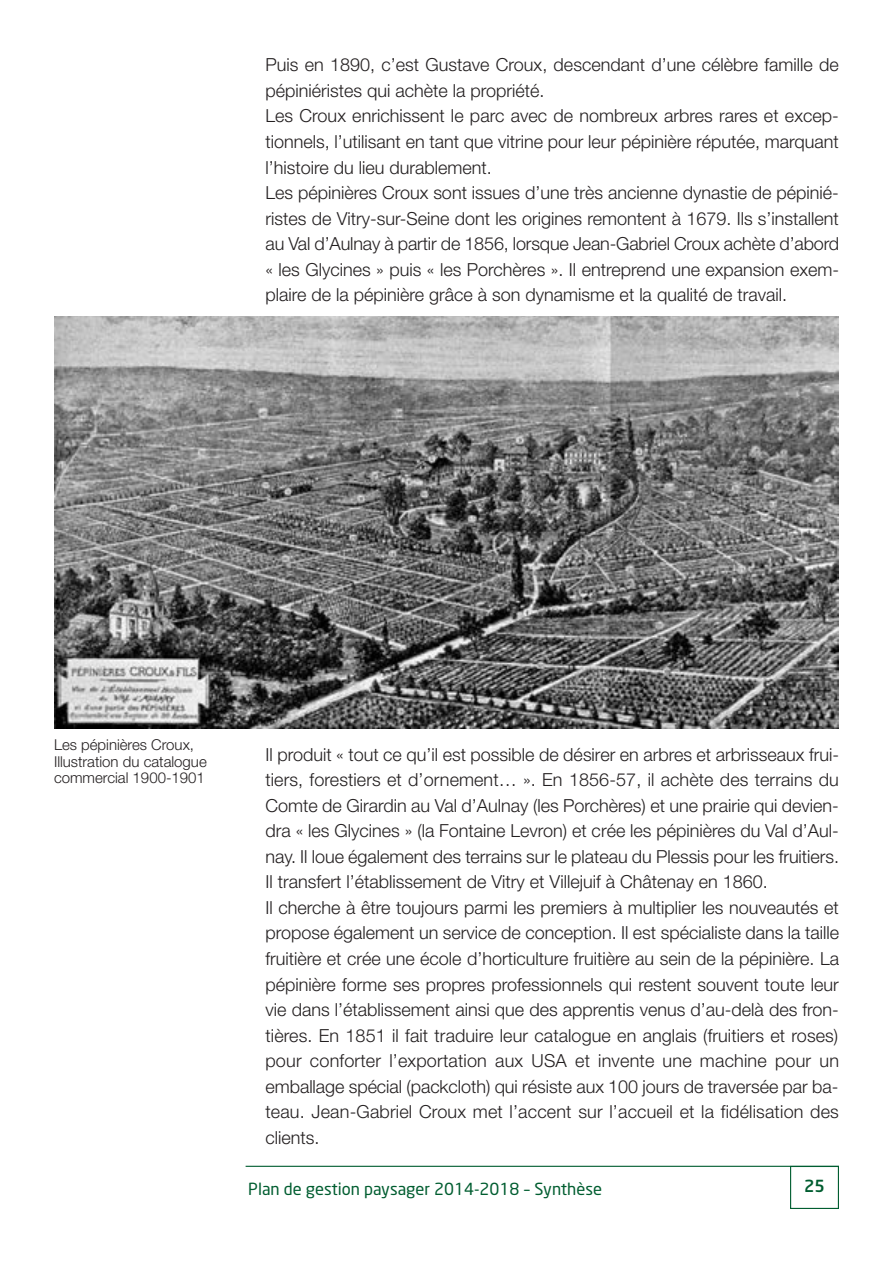
<style>
.page{position:relative;width:893px;height:1263px;background:#fff}
.page>*{position:absolute;margin:0;border:0;box-sizing:border-box;transform-origin:0 0}
.t1{font:300 18px/25.5px "Helvetica Neue";color:#231f20}
.t2{font:16.5px "Neo Sans";color:#005d30}
.t3{font:500 16.5px "Neo Sans";color:#005d30}
.t4{font:300 15px/16.5px "Helvetica Neue";color:#231f20}
</style>
<div class="page">
<hr style="left:246px;top:1166px;width:593px;height:1px;background:#005d30">
<div style="left:790px;top:1166px;width:49px;height:43px;border:1px solid #005d30"></div>
<img style="left:54px;top:317px;width:785px;height:411px">
<p class="t1" style="left:265px;top:51px;width:575px">Puis en 1890, c’est Gustave Croux, descendant d’une célèbre famille de pépiniéristes qui achète la propriété.<br>Les Croux enrichissent le parc avec de nombreux arbres rares et excep&shy;tionnels, l’utilisant en tant que vitrine pour leur pépinière réputée, marquant l’histoire du lieu durablement.<br>Les pépinières Croux sont issues d’une très ancienne dynastie de pépinié&shy;ristes de Vitry-sur-Seine dont les origines remontent à 1679. Ils s’installent au Val d’Aulnay à partir de 1856, lorsque Jean-Gabriel Croux achète d’abord « les Glycines » puis « les Porchères ». Il entreprend une expansion exem&shy;plaire de la pépinière grâce à son dynamisme et la qualité de travail.</p>
<p class="t4" style="left:54px;top:736px;width:154px">Les pépinières Croux,<br>Illustration du catalogue commercial 1900-1901</p>
<p class="t1" style="left:265px;top:740px;width:575px">Il produit « tout ce qu’il est possible de désirer en arbres et arbrisseaux frui&shy;tiers, forestiers et d’ornement… ». En 1856-57, il achète des terrains du Comte de Girardin au Val d’Aulnay (les Porchères) et une prairie qui devien&shy;dra « les Glycines » (la Fontaine Levron) et crée les pépinières du Val d’Aul&shy;nay. Il loue également des terrains sur le plateau du Plessis pour les fruitiers.<br>Il transfert l’établissement de Vitry et Villejuif à Châtenay en 1860.<br>Il cherche à être toujours parmi les premiers à multiplier les nouveautés et propose également un service de conception. Il est spécialiste dans la taille fruitière et crée une école d’horticulture fruitière au sein de la pépinière. La pépinière forme ses propres professionnels qui restent souvent toute leur vie dans l’établissement ainsi que des apprentis venus d’au-delà des fron&shy;tières. En 1851 il fait traduire leur catalogue en anglais (fruitiers et roses) pour conforter l’exportation aux USA et invente une machine pour un emballage spécial (packcloth) qui résiste aux 100 jours de traversée par ba&shy;teau. Jean-Gabriel Croux met l’accent sur l’accueil et la fidélisation des clients.</p>
<p class="t2" style="left:248px;top:1183px;width:355px">Plan de gestion paysager 2014-2018 – Synthèse</p>
<p class="t3" style="left:804px;top:1179px;width:22px">25</p>
</div>
